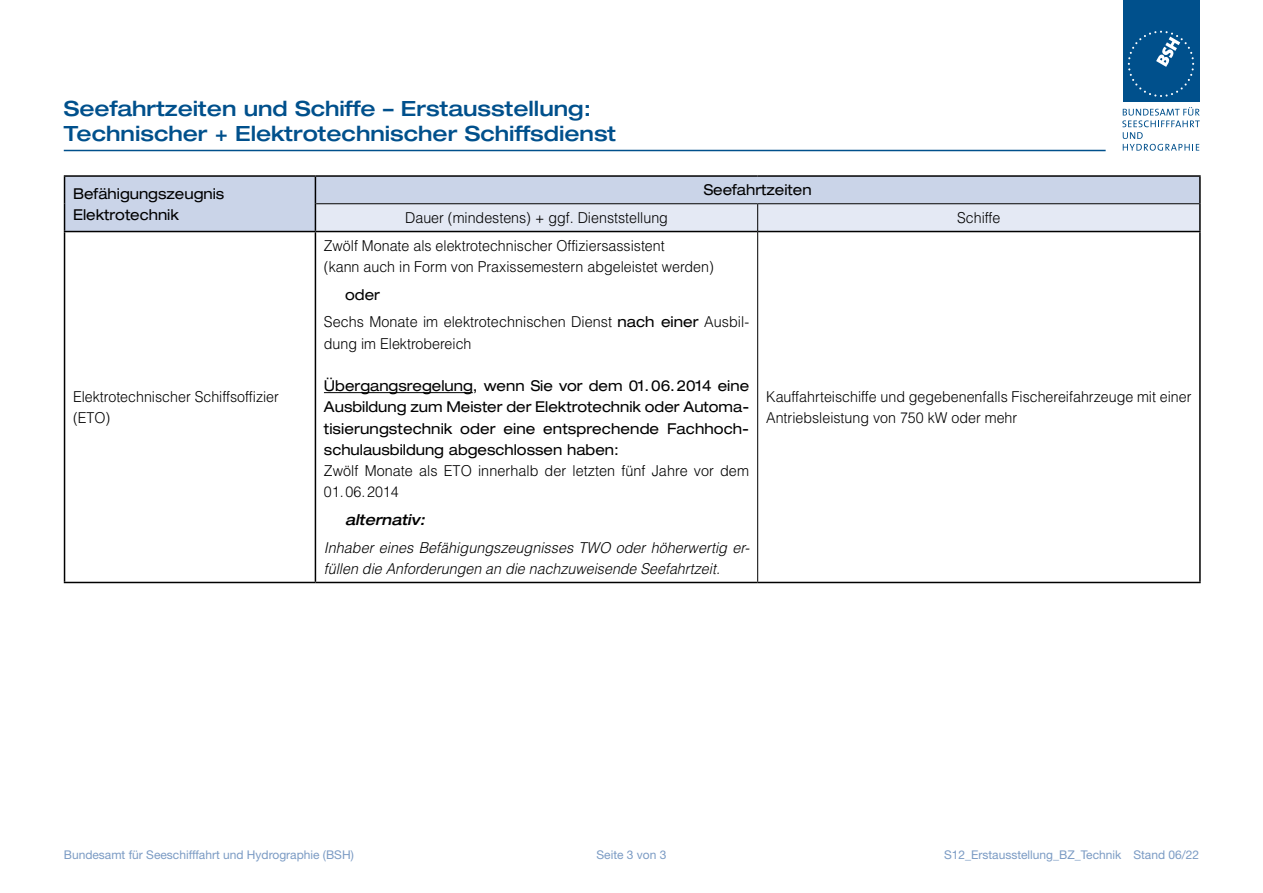
<style>
.page{position:relative;width:1263px;height:893px;background:#fff}
.page>*{position:absolute;margin:0;border:0;box-sizing:border-box;transform-origin:0 0}
.Titel{font:500 expanded 21px/25.5px "Helvetica Neue LT Pro";color:#00508c}
.Text_10pt{font:300 15px/21.3px "Helvetica LT Std";color:#000;scale:.95 1}
.Text_10pt-2{font:expanded 15px/21.3px "Helvetica Neue LT Pro";color:#000;text-align:justify;scale:.95 1}
.Text_10pt-3{font:300 15px/21.3px "Helvetica LT Std";color:#000;scale:.96 1}
.Text_10pt-4{font:italic 300 15px/21.3px "Helvetica LT Std";color:#000;scale:.96 1}
.oder{font:italic 500 expanded 15px "Helvetica Neue LT Pro";color:#000;scale:.95 1}
.oder-2{font:expanded 15px "Helvetica Neue LT Pro";color:#000;scale:.95 1}
.t1{font:12px "Helvetica Neue LT Pro";color:#7b9bc4}
.s1{font-family:"Helvetica Neue LT Pro";font-weight:400;font-stretch:expanded}
</style>
<div class="page">
<div style="left:1123px;top:0;width:76px;height:102px;background:#00508c"></div>
<svg style="left:1122px;top:107px;width:78px;height:44px"></svg>
<svg style="left:1128px;top:31px;width:66px;height:66px"></svg>
<div style="left:65px;top:177px;width:250px;height:54px;background:#cad4e8"></div>
<hr style="left:64px;top:175px;width:251px;height:2px;background:#000">
<hr style="left:315px;top:175px;width:443px;height:2px;background:#000">
<hr style="left:758px;top:175px;width:443px;height:2px;background:#000">
<hr style="left:1199px;top:177px;width:2px;height:27px;background:#000">
<svg style="left:64px;top:177px;width:1px;height:54px"></svg>
<hr style="left:1199px;top:204px;width:2px;height:27px;background:#000">
<hr style="left:64px;top:231px;width:251px;height:1px;background:#000">
<hr style="left:64px;top:232px;width:1px;height:350px;background:#000">
<hr style="left:315px;top:232px;width:1px;height:350px;background:#000">
<hr style="left:758px;top:231px;width:443px;height:1px;background:#000">
<hr style="left:1199px;top:232px;width:2px;height:350px;background:#000">
<hr style="left:64px;top:582px;width:251px;height:1px;background:#000">
<hr style="left:315px;top:582px;width:443px;height:1px;background:#000">
<hr style="left:758px;top:582px;width:443px;height:1px;background:#000">
<svg style="left:315px;top:177px;width:885px;height:55px;background:#cdd4e3"></svg>
<hr style="left:757px;top:232px;width:1px;height:350px;background:#000">
<hr style="left:324px;top:392px;width:149px;height:1px;background:#000">
<hr style="left:64px;top:150px;width:1042px;height:1px;background:#00508c">
<p class="Titel" style="left:64px;top:95px;width:554px">Seefahrtzeiten und Schiffe – Erstausstellung:<br>Technischer + Elektrotechnischer Schiffsdienst</p>
<p class="Text_10pt-2" style="left:73px;top:182px;width:161px">Befähigungszeugnis</p>
<p class="Text_10pt-2" style="left:73px;top:203px;width:113px">Elektrotechnik</p>
<p class="Text_10pt" style="left:73px;top:386px;width:218px">Elektrotechnischer Schiffsoffizier</p>
<p class="Text_10pt" style="left:73px;top:407px;width:41px">(ETO)</p>
<p class="Text_10pt-2" style="left:704px;top:179px;width:115px">Seefahrtzeiten</p>
<p class="Text_10pt" style="left:405px;top:207px;width:278px">Dauer (mindestens) + ggf. Dienststellung</p>
<p class="Text_10pt" style="left:957px;top:207px;width:47px">Schiffe</p>
<p class="Text_10pt" style="left:324px;top:235px;width:360px">Zwölf Monate als elektrotechnischer Offiziersassistent</p>
<p class="Text_10pt" style="left:324px;top:256px;width:412px">(kann auch in Form von Praxissemestern abgeleistet werden)</p>
<p class="oder-2" style="left:345px;top:285px;width:38px">oder</p>
<p class="Text_10pt-3" style="left:324px;top:311px;width:444px">Sechs Monate im elektrotechnischen Dienst <span class="s1">nach einer</span> Ausbil&shy;dung im Elektrobereich</p>
<p class="Text_10pt-2" style="left:324px;top:375px;width:449px">Übergangsregelung, wenn Sie vor dem 01.06.2014 eine Ausbildung zum Meister der Elektrotechnik oder Automa&shy;tisierungstechnik oder eine entsprechende Fachhoch&shy;schulausbildung abgeschlossen haben:</p>
<p class="Text_10pt-3" style="left:324px;top:460px;width:444px">Zwölf Monate als ETO innerhalb der letzten fünf Jahre vor dem<br>01.06.2014</p>
<p class="oder" style="left:345px;top:510px;width:85px">alternativ:</p>
<p class="Text_10pt-4" style="left:324px;top:537px;width:445px">Inhaber eines Befähigungszeugnisses TWO oder höherwertig er&shy;füllen die Anforderungen an die nachzuweisende Seefahrtzeit.</p>
<p class="Text_10pt" style="left:766px;top:386px;width:449px">Kauffahrteischiffe und gegebenenfalls Fischereifahrzeuge mit einer<br>Antriebsleistung von 750 kW oder mehr</p>
<p class="t1" style="left:64px;top:847px;width:292px">Bundesamt für Seeschifffahrt und Hydrographie (BSH)</p>
<p class="t1" style="left:596px;top:847px;width:72px">Seite 3 von 3</p>
<p class="t1" style="left:944px;top:847px;width:257px">S12_Erstausstellung_BZ_Technik Stand 06/22</p>
</div>
